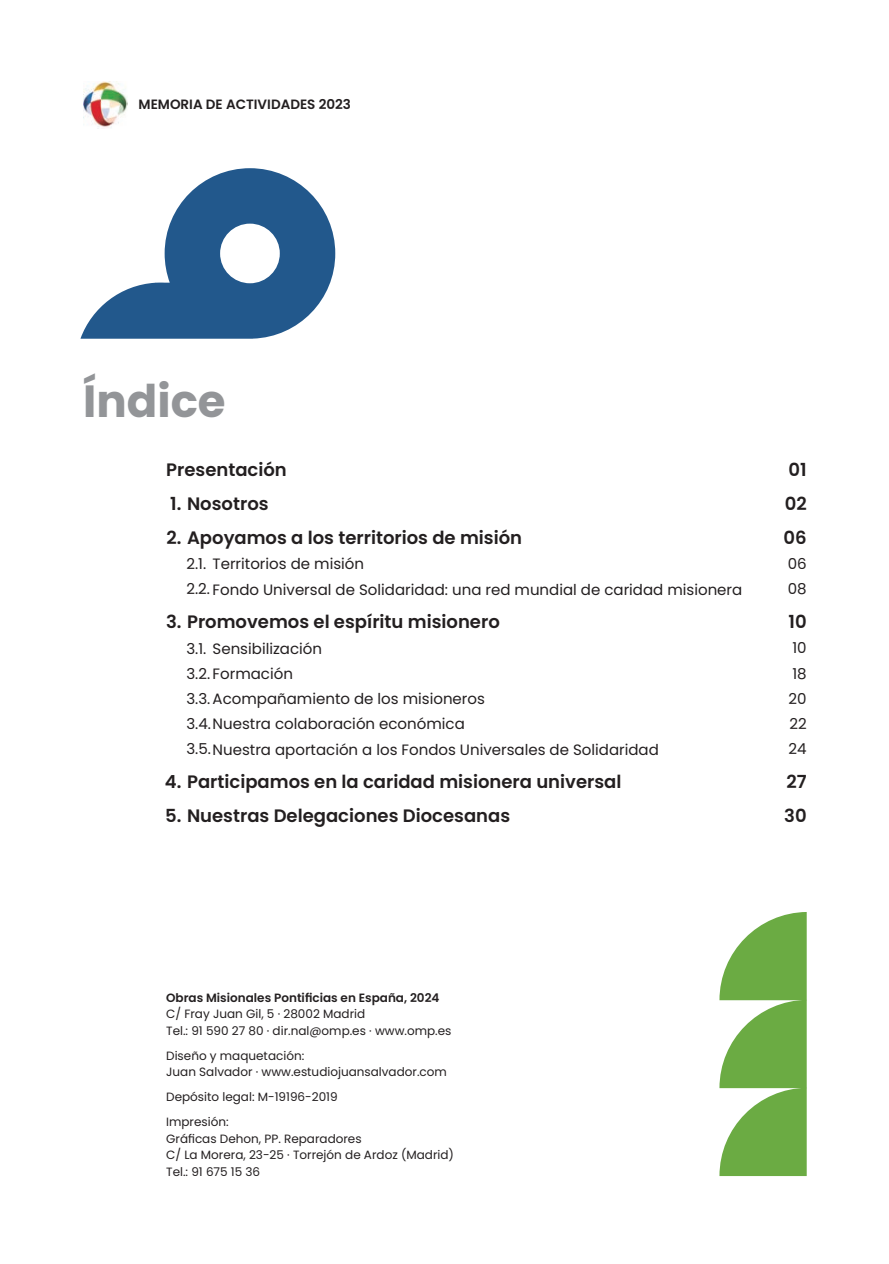
<style>
.page{position:relative;width:889px;height:1264px;background:#fff}
.page>*{position:absolute;margin:0;border:0;box-sizing:border-box;transform-origin:0 0}
.t1{font:700 45px "Poppins";color:#939598}
.t2{font:600 18px/33.8px "Poppins";color:#231f20;text-align:justify}
.t3{font:15px/25.2px "Poppins";color:#231f20}
.t4{font:600 13.5px "Poppins";color:#231f20}
.t5{font:12px/16.5px "Poppins";color:#231f20}
.t6{font:600 12px "Poppins";color:#231f20}
</style>
<div class="page">
<img style="left:83px;top:82px;width:44px;height:46px">
<svg style="left:719px;top:912px;width:87px;height:264px"></svg>
<svg style="left:80px;top:168px;width:255px;height:171px"></svg>
<p class="t4" style="left:138px;top:96px;width:214px">MEMORIA DE ACTIVIDADES 2023</p>
<h1 class="t1" style="left:83px;top:375px;width:144px">Índice</h1>
<p class="t2" style="left:166px;top:453px;width:122px">Presentación</p>
<p class="t2" style="left:170px;top:487px;width:100px">1. Nosotros</p>
<p class="t2" style="left:166px;top:521px;width:357px">2. Apoyamos a los territorios de misión</p>
<p class="t3" style="left:186px;top:551px;width:557px">2.1. Territorios de misión<br>2.2. Fondo Universal de Solidaridad: una red mundial de caridad misionera</p>
<p class="t2" style="left:166px;top:605px;width:335px">3. Promovemos el espíritu misionero</p>
<p class="t3" style="left:186px;top:636px;width:474px">3.1. Sensibilización<br>3.2. Formación<br>3.3.Acompañamiento de los misioneros<br>3.4.Nuestra colaboración económica<br>3.5.Nuestra aportación a los Fondos Universales de Solidaridad</p>
<p class="t2" style="left:165px;top:765px;width:458px">4. Participamos en la caridad misionera universal</p>
<p class="t2" style="left:165px;top:799px;width:346px">5. Nuestras Delegaciones Diocesanas</p>
<p class="t2" style="left:783px;top:453px;width:25px">01<br>02<br>06</p>
<p class="t3" style="left:787px;top:551px;width:20px">06<br>08</p>
<p class="t2" style="left:788px;top:605px;width:20px">10</p>
<p class="t3" style="left:788px;top:635px;width:20px;text-align:justify">10<br>18<br>20<br>22<br>24</p>
<p class="t2" style="left:784px;top:765px;width:24px">27<br>30</p>
<p class="t6" style="left:166px;top:990px;width:275px">Obras Misionales Pontificias en España, 2024</p>
<p class="t5" style="left:166px;top:1006px;width:287px">C/ Fray Juan Gil, 5 · 28002 Madrid<br>Tel.: 91 590 27 80 · dir.nal@omp.es · www.omp.es</p>
<p class="t5" style="left:166px;top:1047px;width:282px">Diseño y maquetación:<br>Juan Salvador · www.estudiojuansalvador.com</p>
<p class="t5" style="left:166px;top:1084px;width:173px;line-height:25px">Depósito legal: M-19196-2019<br>Impresión:</p>
<p class="t5" style="left:166px;top:1130px;width:289px">Gráficas Dehon, PP. Reparadores<br>C/ La Morera, 23-25 · Torrejón de Ardoz (Madrid)<br>Tel.: 91 675 15 36</p>
</div>
